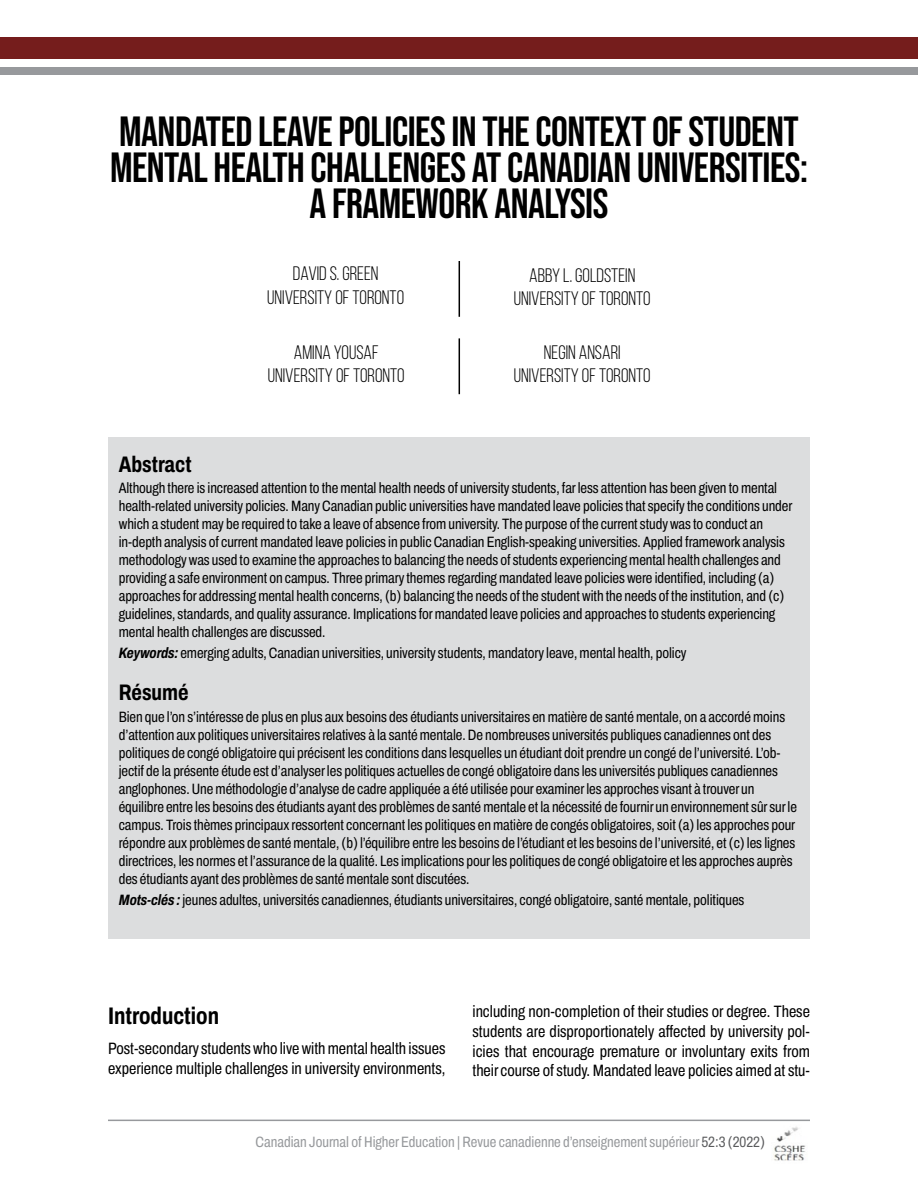
<style>
.page{position:relative;width:918px;height:1188px;background:#fff}
.page>*{position:absolute;margin:0;border:0;box-sizing:border-box;transform-origin:0 0}
.t1{font:42px/36px "Bebas Neue";letter-spacing:-.01em;color:#000;text-align:center}
.t2{font:700 24px "Archivo Condensed";color:#000}
.t3{font:700 22.5px "Archivo Condensed";color:#000}
.t4{font:19.5px/23.4px "Bebas Neue";color:#000;text-align:center}
.t5{font:16.5px/19.8px "Archivo Condensed";color:#000}
.t6{font:15px/18px "Archivo Condensed";letter-spacing:-.005em;color:#000}
.t7{font:15px "Archivo Condensed";color:#97999c}
.s1{font-weight:700;font-style:italic}
.s2{color:#5a5b5d}
</style>
<div class="page">
<hr style="left:108px;top:1120px;width:702px;height:1px;background:#97999c">
<div style="left:0;top:38px;width:918px;height:21px;background:#751d1c"></div>
<div style="left:0;top:67px;width:918px;height:7px;background:#97999c"></div>
<img style="left:773px;top:1127px;width:33px;height:34px">
<div style="left:108px;top:437px;width:702px;height:502px;background:#dcddde"></div>
<hr style="left:459px;top:261px;width:1px;height:56px;background:#000">
<hr style="left:459px;top:338px;width:1px;height:56px;background:#000">
<h1 class="t1" style="left:110px;top:113px;width:699px">MANDATED LEAVE POLICIES IN THE CONTEXT OF STUDENT<br>MENTAL HEALTH CHALLENGES AT CANADIAN UNIVERSITIES:<br>A FRAMEWORK ANALYSIS</h1>
<h3 class="t4" style="left:267px;top:262px;width:138px">DAVID S. GREEN<br>UNIVERSITY OF TORONTO</h3>
<h3 class="t4" style="left:514px;top:263px;width:138px">ABBY L. GOLDSTEIN<br>UNIVERSITY OF TORONTO</h3>
<h3 class="t4" style="left:268px;top:340px;width:138px">AMINA YOUSAF<br>UNIVERSITY OF TORONTO</h3>
<h3 class="t4" style="left:514px;top:340px;width:138px">NEGIN ANSARI<br>UNIVERSITY OF TORONTO</h3>
<h3 class="t3" style="left:119px;top:447px;width:74px">Abstract</h3>
<p class="t6" style="left:119px;top:478px;width:675px">Although there is increased attention to the mental health needs of university students, far less attention has been given to mental health-related university policies. Many Canadian public universities have mandated leave policies that specify the conditions under which a student may be required to take a leave of absence from university. The purpose of the current study was to conduct an in-depth analysis of current mandated leave policies in public Canadian English-speaking universities. Applied framework analysis methodology was used to examine the approaches to balancing the needs of students experiencing mental health challenges and providing a safe environment on campus. Three primary themes regarding mandated leave policies were identified, including (a) approaches for addressing mental health concerns, (b) balancing the needs of the student with the needs of the institution, and (c) guidelines, standards, and quality assurance. Implications for mandated leave policies and approaches to students experiencing mental health challenges are discussed.</p>
<p class="t6" style="left:119px;top:643px;width:569px"><span class="s1">Keywords:</span> emerging adults, Canadian universities, university students, mandatory leave, mental health, policy</p>
<h3 class="t3" style="left:119px;top:675px;width:71px">Résumé</h3>
<p class="t6" style="left:119px;top:708px;width:680px">Bien que l’on s’intéresse de plus en plus aux besoins des étudiants universitaires en matière de santé mentale, on a accordé moins d’attention aux politiques universitaires relatives à la santé mentale. De nombreuses universités publiques canadiennes ont des politiques de congé obligatoire qui précisent les conditions dans lesquelles un étudiant doit prendre un congé de l’université. L’ob&shy;jectif de la présente étude est d’analyser les politiques actuelles de congé obligatoire dans les universités publiques canadiennes anglophones. Une méthodologie d’analyse de cadre appliquée a été utilisée pour examiner les approches visant à trouver un équilibre entre les besoins des étudiants ayant des problèmes de santé mentale et la nécessité de fournir un environnement sûr sur le campus. Trois thèmes principaux ressortent concernant les politiques en matière de congés obligatoires, soit (a) les approches pour répondre aux problèmes de santé mentale, (b) l’équilibre entre les besoins de l’étudiant et les besoins de l’université, et (c) les lignes directrices, les normes et l’assurance de la qualité. Les implications pour les politiques de congé obligatoire et les approches auprès des étudiants ayant des problèmes de santé mentale sont discutées.</p>
<p class="t6" style="left:119px;top:891px;width:627px"><span class="s1">Mots-clés :</span> jeunes adultes, universités canadiennes, étudiants universitaires, congé obligatoire, santé mentale, politiques</p>
<h2 class="t2" style="left:108px;top:997px;width:113px">Introduction</h2>
<p class="t5" style="left:108px;top:1038px;width:339px">Post-secondary students who live with mental health issues experience multiple challenges in university environments,</p>
<p class="t5" style="left:473px;top:1002px;width:339px;text-align:justify">including non-completion of their studies or degree. These students are disproportionately affected by university pol&shy;icies that encourage premature or involuntary exits from their course of study. Mandated leave policies aimed at stu-</p>
<p class="t7" style="left:256px;top:1130px;width:511px">Canadian Journal of Higher Education | Revue canadienne d’enseignement supérieur <span class="s2">52:3 (2022)</span></p>
</div>
